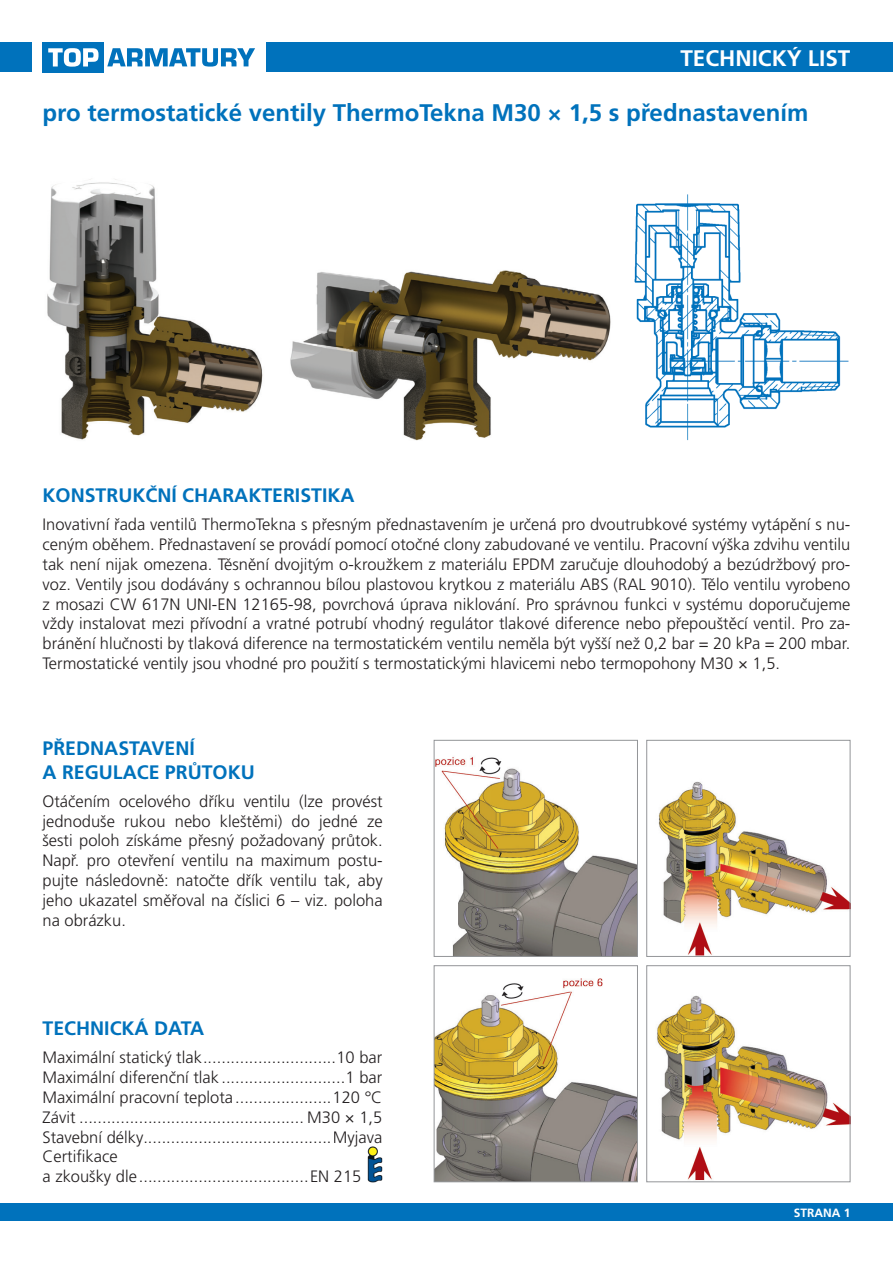
<style>
.page{position:relative;width:893px;height:1263px;background:#fff}
.page>*{position:absolute;margin:0;border:0;box-sizing:border-box;transform-origin:0 0}
.t1{font:700 24px "Frutiger CE";color:#0072bc}
.t2{font:700 22.5px "Frutiger CE";color:#fff}
.t3{font:700 19.5px/23.4px "Frutiger CE";color:#0072bc}
.t4{font:300 16.5px/19.8px "Frutiger CE";color:#231f20;text-align:justify}
.t5{font:700 12px "Frutiger CE";color:#fff}
</style>
<div class="page">
<div style="left:0;top:43px;width:893px;height:29px;background:#0072bc"></div>
<div style="left:32px;top:36px;width:234px;height:43px;background:#fff"></div>
<svg style="left:107px;top:48px;width:148px;height:19px"></svg>
<div style="left:43px;top:42px;width:61px;height:31px;background:#0072bc"></div>
<svg style="left:48px;top:48px;width:51px;height:19px"></svg>
<div style="left:0;top:1203px;width:893px;height:17px;background:#0072bc"></div>
<img style="left:47px;top:179px;width:216px;height:261px">
<img style="left:290px;top:270px;width:321px;height:171px">
<img style="left:634px;top:194px;width:215px;height:247px">
<img style="left:436px;top:757px;width:200px;height:198px">
<div style="left:434px;top:740px;width:204px;height:217px;border:1px solid #939598"></div>
<img style="left:658px;top:781px;width:190px;height:174px">
<div style="left:646px;top:740px;width:204px;height:217px;border:1px solid #939598"></div>
<img style="left:436px;top:978px;width:200px;height:202px">
<div style="left:434px;top:965px;width:204px;height:217px;border:1px solid #939598"></div>
<img style="left:657px;top:995px;width:191px;height:185px">
<div style="left:646px;top:965px;width:204px;height:217px;border:1px solid #939598"></div>
<img style="left:367px;top:1146px;width:16px;height:37px">
<h2 class="t2" style="left:680px;top:49px;width:172px">TECHNICKÝ LIST</h2>
<h1 class="t1" style="left:43px;top:102px;width:767px">pro termostatické ventily ThermoTekna M30 × 1,5 s přednastavením</h1>
<p class="t3" style="left:43px;top:485px;width:314px">KONSTRUKČNÍ CHARAKTERISTIKA</p>
<p class="t4" style="left:43px;top:516px;width:809px">Inovativní řada ventilů ThermoTekna s přesným přednastavením je určená pro dvoutrubkové systémy vytápění s nu&shy;ceným oběhem. Přednastavení se provádí pomocí otočné clony zabudované ve ventilu. Pracovní výška zdvihu ventilu tak není nijak omezena. Těsnění dvojitým o-kroužkem z materiálu EPDM zaručuje dlouhodobý a bezúdržbový pro&shy;voz. Ventily jsou dodávány s ochrannou bílou plastovou krytkou z materiálu ABS (RAL 9010). Tělo ventilu vyrobeno z mosazi CW 617N UNI-EN 12165-98, povrchová úprava niklování. Pro správnou funkci v systému doporučujeme vždy instalovat mezi přívodní a vratné potrubí vhodný regulátor tlakové diference nebo přepouštěcí ventil. Pro za&shy;bránění hlučnosti by tlaková diference na termostatickém ventilu neměla být vyšší než 0,2 bar = 20 kPa = 200 mbar.<br>Termostatické ventily jsou vhodné pro použití s termostatickými hlavicemi nebo termopohony M30 × 1,5.</p>
<p class="t3" style="left:43px;top:738px;width:214px">PŘEDNASTAVENÍ<br>A REGULACE PRŮTOKU</p>
<p class="t4" style="left:43px;top:792px;width:342px">Otáčením ocelového dříku ventilu (lze provést jednoduše rukou nebo kleštěmi) do jedné ze šesti poloh získáme přesný požadovaný průtok.<br>Např. pro otevření ventilu na maximum postu&shy;pujte následovně: natočte dřík ventilu tak, aby jeho ukazatel směřoval na číslici 6 – viz. poloha na obrázku.</p>
<p class="t3" style="left:43px;top:1018px;width:163px">TECHNICKÁ DATA</p>
<p class="t4" style="left:43px;top:1049px;width:341px;text-align:left">Maximální statický tlak.............................10 bar Maximální diferenční tlak...........................1 bar Maximální pracovní teplota.....................120 °C Závit ................................................. M30 × 1,5<br>Stavební délky.........................................Myjava Certifikace<br>a zkoušky dle.....................................EN 215</p>
<p class="t5" style="left:794px;top:1207px;width:58px">STRANA 1</p>
</div>
